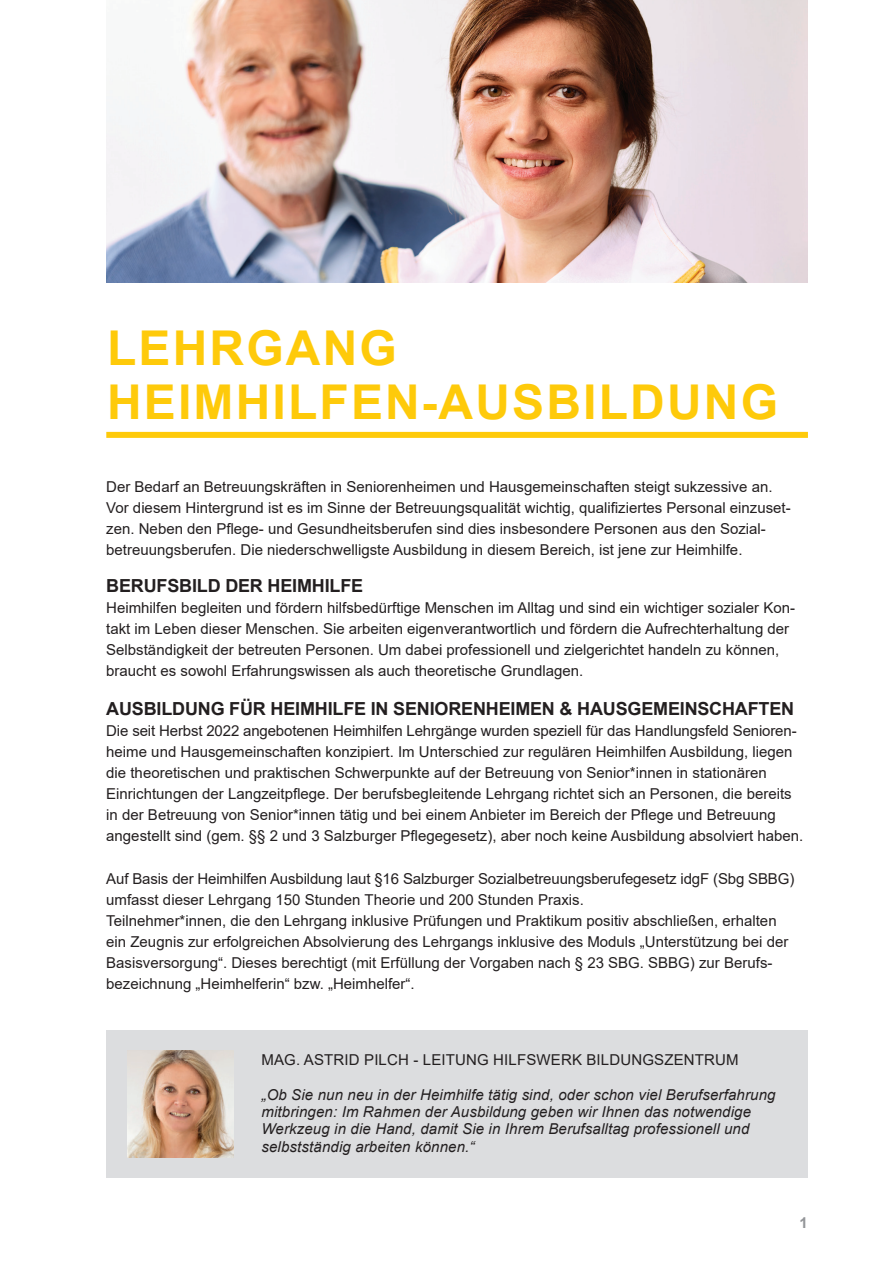
<style>
.page{position:relative;width:893px;height:1263px;background:#fff}
.page>*{position:absolute;margin:0;border:0;box-sizing:border-box;transform-origin:0 0}
.t1{font:700 48px/54px "Arial";letter-spacing:.045em;color:#feca0a}
.t2{font:700 18px "Arial";letter-spacing:-.01em;color:#231f20}
.t3{font:15px/21px "Arial";color:#231f20}
.t4{font:italic 15px/17.2px "Arial";letter-spacing:.01em;color:#231f20}
.t5{font:700 15px "Arial";color:#939598}
</style>
<div class="page">
<div style="left:106px;top:1030px;width:702px;height:148px;background:#dcdddf"></div>
<div style="left:106px;top:432px;width:702px;height:6px;background:#feca0a"></div>
<img style="left:106px;top:0;width:702px;height:283px">
<img style="left:128px;top:1051px;width:106px;height:106px">
<h1 class="t1" style="left:107px;top:322px;width:672px">LEHRGANG<br>HEIMHILFEN-AUSBILDUNG</h1>
<p class="t3" style="left:106px;top:476px;width:686px">Der Bedarf an Betreuungskräften in Seniorenheimen und Hausgemeinschaften steigt sukzessive an.<br>Vor diesem Hintergrund ist es im Sinne der Betreuungsqualität wichtig, qualifiziertes Personal einzuset&shy;zen. Neben den Pflege- und Gesundheitsberufen sind dies insbesondere Personen aus den Sozial&shy;betreuungsberufen. Die niederschwelligste Ausbildung in diesem Bereich, ist jene zur Heimhilfe.</p>
<p class="t2" style="left:106px;top:573px;width:258px">BERUFSBILD DER HEIMHILFE</p>
<p class="t3" style="left:106px;top:598px;width:690px">Heimhilfen begleiten und fördern hilfsbedürftige Menschen im Alltag und sind ein wichtiger sozialer Kon&shy;takt im Leben dieser Menschen. Sie arbeiten eigenverantwortlich und fördern die Aufrechterhaltung der Selbständigkeit der betreuten Personen. Um dabei professionell und zielgerichtet handeln zu können, braucht es sowohl Erfahrungswissen als auch theoretische Grundlagen.</p>
<p class="t2" style="left:106px;top:696px;width:689px">AUSBILDUNG FÜR HEIMHILFE IN SENIORENHEIMEN &amp; HAUSGEMEINSCHAFTEN</p>
<p class="t3" style="left:106px;top:721px;width:699px">Die seit Herbst 2022 angebotenen Heimhilfen Lehrgänge wurden speziell für das Handlungsfeld Senioren&shy;heime und Hausgemeinschaften konzipiert. Im Unterschied zur regulären Heimhilfen Ausbildung, liegen die theoretischen und praktischen Schwerpunkte auf der Betreuung von Senior*innen in stationären Einrichtungen der Langzeitpflege. Der berufsbegleitende Lehrgang richtet sich an Personen, die bereits in der Betreuung von Senior*innen tätig und bei einem Anbieter im Bereich der Pflege und Betreuung angestellt sind (gem. §§ 2 und 3 Salzburger Pflegegesetz), aber noch keine Ausbildung absolviert haben.</p>
<p class="t3" style="left:106px;top:868px;width:689px">Auf Basis der Heimhilfen Ausbildung laut §16 Salzburger Sozialbetreuungsberufegesetz idgF (Sbg SBBG) umfasst dieser Lehrgang 150 Stunden Theorie und 200 Stunden Praxis.<br>Teilnehmer*innen, die den Lehrgang inklusive Prüfungen und Praktikum positiv abschließen, erhalten ein Zeugnis zur erfolgreichen Absolvierung des Lehrgangs inklusive des Moduls „Unterstützung bei der Basisversorgung“. Dieses berechtigt (mit Erfüllung der Vorgaben nach § 23 SBG. SBBG) zur Berufs&shy;bezeichnung „Heimhelferin“ bzw. „Heimhelfer“.</p>
<p class="t3" style="left:261px;top:1049px;width:479px">MAG. ASTRID PILCH - LEITUNG HILFSWERK BILDUNGSZENTRUM</p>
<p class="t4" style="left:261px;top:1086px;width:515px">„Ob Sie nun neu in der Heimhilfe tätig sind, oder schon viel Berufserfahrung mitbringen: Im Rahmen der Ausbildung geben wir Ihnen das notwendige Werkzeug in die Hand, damit Sie in Ihrem Berufsalltag professionell und selbstständig arbeiten können.“</p>
<p class="t5" style="left:800px;top:1212px;width:10px">1</p>
</div>
